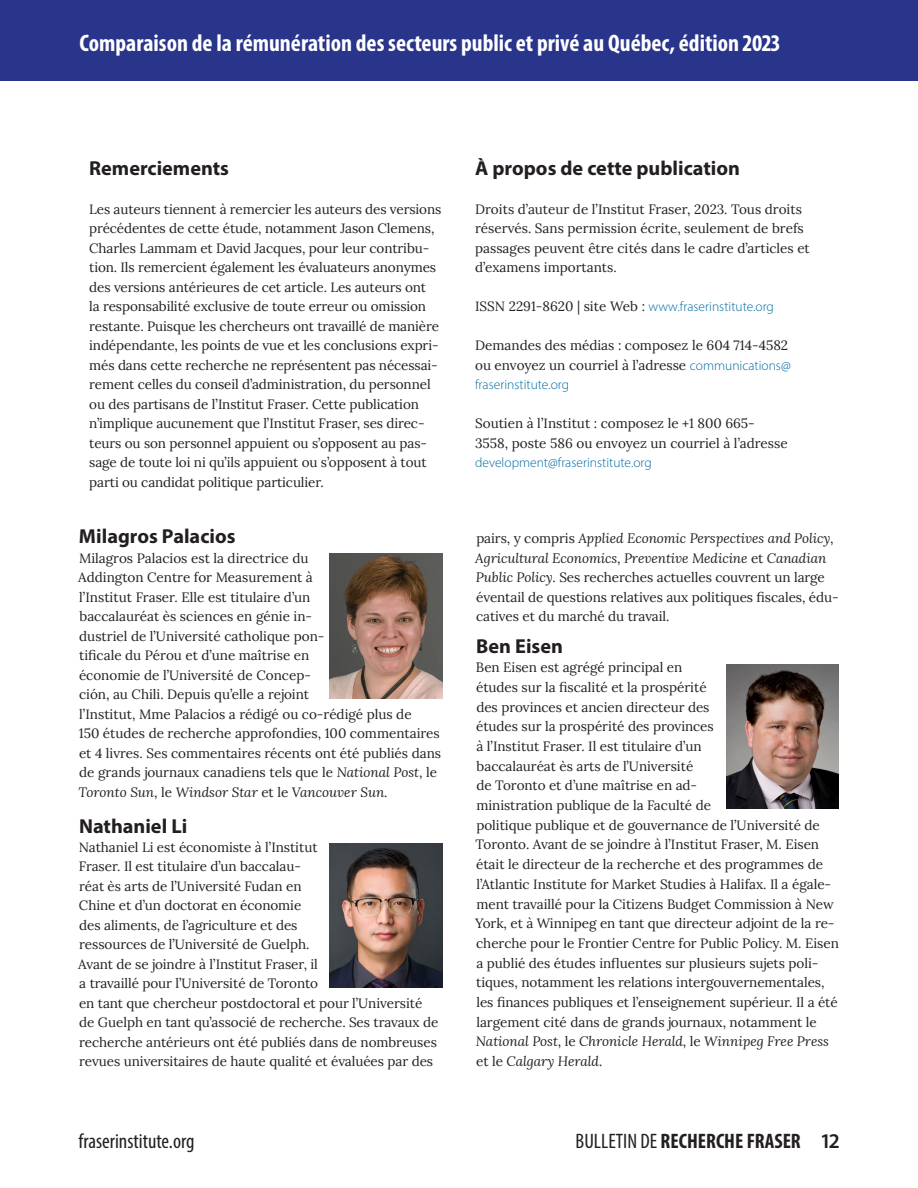
<style>
.page{position:relative;width:918px;height:1188px;background:#fff}
.page>*{position:absolute;margin:0;border:0;box-sizing:border-box;transform-origin:0 0}
.t1{font:700 condensed 24px "Myriad Pro";color:#fff}
.t2{font:700 condensed 21px "Myriad Pro";color:#231f20}
.t3{font:condensed 21px "Myriad Pro";color:#231f20}
.t4{font:700 20.25px "Myriad Pro";color:#231f20}
.t5{font:13.5px/19.5px "Lora";letter-spacing:-.005em;color:#231f20}
.t6{font:300 13.5px "Myriad Pro";color:#006ba3}
.s1{font-style:italic}
.s2{font-family:"Lora";font-weight:400;color:#231f20}
.s3{font-family:"Myriad Pro";font-weight:300;color:#006ba3}
.s4{font-weight:400}
.s5{font-weight:600;font-stretch:normal}
</style>
<div class="page">
<div style="left:0;top:0;width:918px;height:81px;background:#29358b"></div>
<img style="left:330px;top:554px;width:112px;height:144px">
<img style="left:330px;top:843px;width:112px;height:145px">
<img style="left:726px;top:664px;width:112px;height:145px">
<h1 class="t1" style="left:80px;top:28px;width:702px">Comparaison de la rémunération des secteurs public et privé au Québec, édition 2023</h1>
<h3 class="t4" style="left:89px;top:155px;width:141px">Remerciements</h3>
<p class="t5" style="left:89px;top:198px;width:354px">Les auteurs tiennent à remercier les auteurs des versions précédentes de cette étude, notamment Jason Clemens, Charles Lammam et David Jacques, pour leur contribu&shy;tion. Ils remercient également les évaluateurs anonymes des versions antérieures de cet article. Les auteurs ont<br>la responsabilité exclusive de toute erreur ou omission restante. Puisque les chercheurs ont travaillé de manière indépendante, les points de vue et les conclusions expri&shy;més dans cette recherche ne représentent pas nécessai&shy;rement celles du conseil d’administration, du personnel ou des partisans de l’Institut Fraser. Cette publication n’implique aucunement que l’Institut Fraser, ses direc&shy;teurs ou son personnel appuient ou s’opposent au pas&shy;sage de toute loi ni qu’ils appuient ou s’opposent à tout parti ou candidat politique particulier.</p>
<h3 class="t4" style="left:79px;top:523px;width:158px">Milagros Palacios</h3>
<p class="t5" style="left:78px;top:547px;width:364px">Milagros Palacios est la directrice du<br>Addington Centre for Measurement à<br>l’Institut Fraser. Elle est titulaire d’un<br>baccalauréat ès sciences en génie in-<br>dustriel de l’Université catholique pon-<br>tificale du Pérou et d’une maîtrise en<br>économie de l’Université de Concep-<br>ción, au Chili. Depuis qu’elle a rejoint<br>l’Institut, Mme Palacios a rédigé ou co-rédigé plus de<br>150 études de recherche approfondies, 100 commentaires et 4 livres. Ses commentaires récents ont été publiés dans de grands journaux canadiens tels que le <span class="s1">National Post</span>, le <span class="s1">Toronto Sun</span>, le <span class="s1">Windsor Star</span> et le <span class="s1">Vancouver Sun</span>.</p>
<h3 class="t4" style="left:79px;top:812px;width:110px">Nathaniel Li</h3>
<p class="t5" style="left:78px;top:837px;width:362px">Nathaniel Li est économiste à l’Institut<br>Fraser. Il est titulaire d’un baccalau-<br>réat ès arts de l’Université Fudan en<br>Chine et d’un doctorat en économie<br>des aliments, de l’agriculture et des<br>ressources de l’Université de Guelph.<br>Avant de se joindre à l’Institut Fraser, il<br>a travaillé pour l’Université de Toronto<br>en tant que chercheur postdoctoral et pour l’Université de Guelph en tant qu’associé de recherche. Ses travaux de recherche antérieurs ont été publiés dans de nombreuses revues universitaires de haute qualité et évaluées par des</p>
<h3 class="t4" style="left:475px;top:155px;width:266px">À propos de cette publication</h3>
<p class="t5" style="left:475px;top:198px;width:336px">Droits d’auteur de l’Institut Fraser, 2023. Tous droits réservés. Sans permission écrite, seulement de brefs passages peuvent être cités dans le cadre d’articles et d’examens importants.</p>
<p class="t6" style="left:475px;top:299px;width:300px"><span class="s2">ISSN 2291-8620 | site Web :</span> www.fraserinstitute.org</p>
<p class="t5" style="left:475px;top:335px;width:317px">Demandes des médias : composez le 604 714-4582 ou envoyez un courriel à l’adresse <span class="s3">communications@</span></p>
<p class="t6" style="left:475px;top:377px;width:95px">fraserinstitute.org</p>
<p class="t5" style="left:475px;top:413px;width:314px">Soutien à l’Institut : composez le +1 800 665-<br>3558, poste 586 ou envoyez un courriel à l’adresse</p>
<p class="t6" style="left:475px;top:455px;width:178px">development@fraserinstitute.org</p>
<p class="t5" style="left:475px;top:528px;width:365px">pairs, y compris <span class="s1">Applied Economic Perspectives and Policy</span>, <span class="s1">Agricultural Economics</span>, <span class="s1">Preventive Medicine</span> et <span class="s1">Canadian Public Policy</span>. Ses recherches actuelles couvrent un large éventail de questions relatives aux politiques fiscales, édu&shy;catives et du marché du travail.</p>
<h3 class="t4" style="left:476px;top:632px;width:88px">Ben Eisen</h3>
<p class="t5" style="left:475px;top:657px;width:365px">Ben Eisen est agrégé principal en<br>études sur la fiscalité et la prospérité<br>des provinces et ancien directeur des<br>études sur la prospérité des provinces<br>à l’Institut Fraser. Il est titulaire d’un<br>baccalauréat ès arts de l’Université<br>de Toronto et d’une maîtrise en ad-<br>ministration publique de la Faculté de<br>politique publique et de gouvernance de l’Université de Toronto. Avant de se joindre à l’Institut Fraser, M. Eisen était le directeur de la recherche et des programmes de l’Atlantic Institute for Market Studies à Halifax. Il a égale&shy;ment travaillé pour la Citizens Budget Commission à New York, et à Winnipeg en tant que directeur adjoint de la re&shy;cherche pour le Frontier Centre for Public Policy. M. Eisen a publié des études influentes sur plusieurs sujets poli&shy;tiques, notamment les relations intergouvernementales, les finances publiques et l’enseignement supérieur. Il a été largement cité dans de grands journaux, notamment le <span class="s1">National Post</span>, le <span class="s1">Chronicle Herald</span>, le <span class="s1">Winnipeg Free Press </span>et le <span class="s1">Calgary Herald</span>.</p>
<h2 class="t3" style="left:79px;top:1128px;width:117px">fraserinstitute.org</h2>
<h2 class="t2" style="left:576px;top:1127px;width:265px"><span class="s4">BULLETIN DE</span> RECHERCHE FRASER <span class="s5">12</span></h2>
</div>
